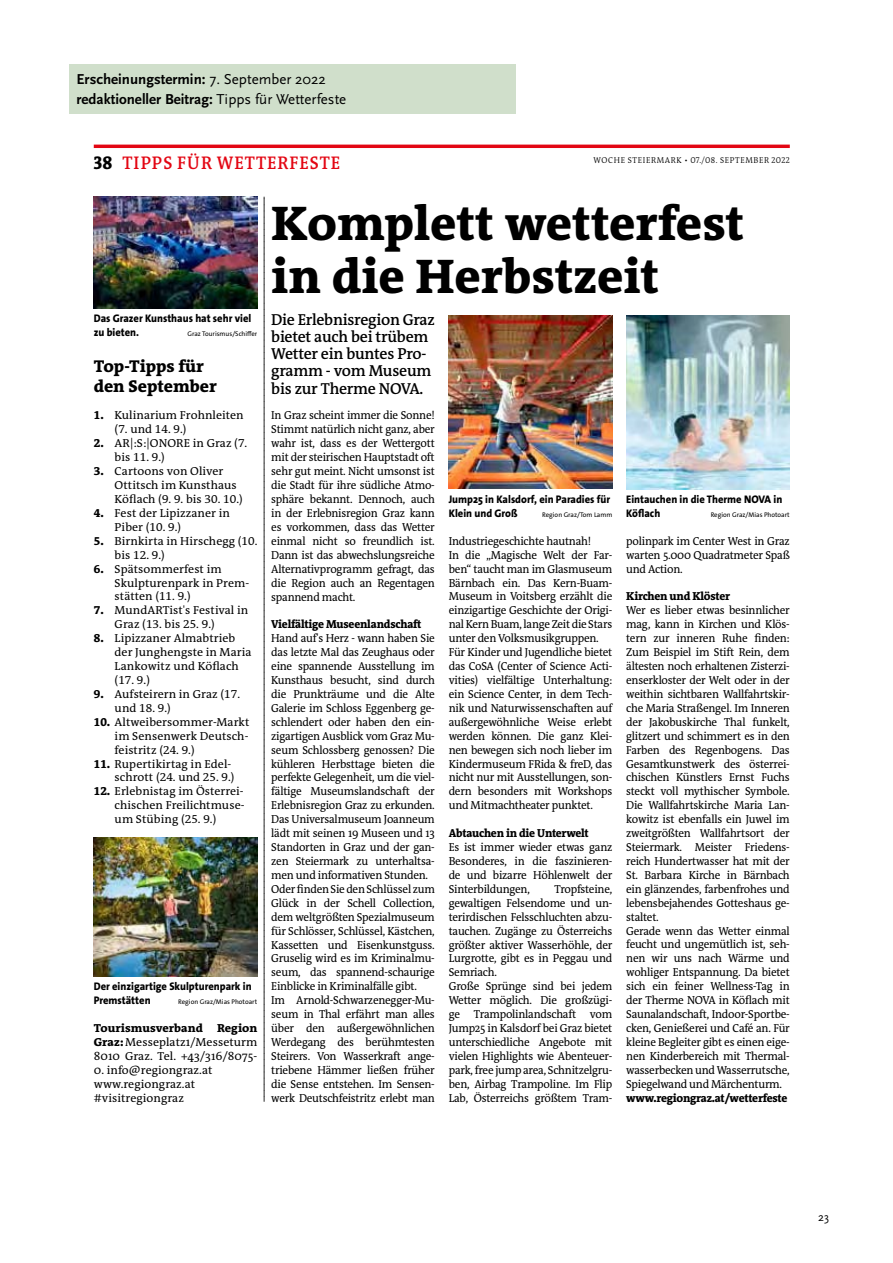
<style>
.page{position:relative;width:893px;height:1263px;background:#fff}
.page>*{position:absolute;margin:0;border:0;box-sizing:border-box;transform-origin:0 0}
.t1{font:800 49.05px/52.8px "The RM Antiqua";color:#000}
.t2{font:600 18.45px "The RM Antiqua";letter-spacing:.055em;color:#e30613;scale:.95 1}
.t3{font:800 17.25px/19.6px "The RM Antiqua";color:#000}
.t4{font:600 15.9px/17.2px "The RM Antiqua";letter-spacing:-.015em;color:#000}
.t5{font:700 15px/19.5px "Scala Sans OT";color:#000}
.t6{font:12px "Scala Sans OT";color:#000}
.t7{font:11.7px/14px "The RM Antiqua";letter-spacing:-.02em;color:#000;scale:.95 1}
.t8{font:11.7px/14px "The RM Antiqua";letter-spacing:.005em;color:#000}
.t9{font:11.7px/14px "The RM Antiqua";letter-spacing:-.02em;color:#000;text-align:justify}
.t10{font:800 11.7px "The RM Antiqua";letter-spacing:-.02em;color:#000;scale:.95 1}
.t11{font:800 11.1px/14px "The Sans Os F";color:#000;scale:.95 1}
.t12{font:300 8.55px "The RM Antiqua";letter-spacing:.08em;color:#000;scale:.95 1}
.t13{font:6.75px "The Sans Os F";color:#000}
.s1{font-weight:400}
.s2{font-weight:800;color:#000}
.s3{font-weight:800}
</style>
<div class="page">
<hr style="left:94px;top:145px;width:696px;height:3px;background:#e30613">
<svg style="left:264px;top:197px;width:1px;height:904px"></svg>
<img style="left:626px;top:315px;width:164px;height:174px">
<img style="left:449px;top:315px;width:163px;height:174px">
<img style="left:94px;top:837px;width:163px;height:139px">
<img style="left:94px;top:197px;width:163px;height:111px">
<div style="left:69px;top:64px;width:447px;height:49px;background:#d0dfcb"></div>
<p class="t5" style="left:77px;top:70px;width:271px">Erscheinungstermin: <span class="s1">7. September 2022 </span>redaktioneller Beitrag: <span class="s1">Tipps für Wetterfeste</span></p>
<h2 class="t2" style="left:94px;top:151px;width:261px"><span class="s2">38</span> TIPPS FÜR WETTERFESTE</h2>
<p class="t12" style="left:594px;top:155px;width:208px">WOCHE STEIERMARK • 07./08. SEPTEMBER 2022</p>
<p class="t11" style="left:94px;top:311px;width:167px">Das Grazer Kunsthaus hat sehr viel zu bieten.</p>
<p class="t13" style="left:188px;top:329px;width:71px">Graz Tourismus/Schiffer</p>
<h3 class="t3" style="left:94px;top:356px;width:125px">Top-Tipps für den September</h3>
<p class="t8" style="left:115px;top:409px;width:130px;text-indent:-21px"><span class="s3">1.</span> Kulinarium Frohnleiten (7. und 14. 9.)</p>
<p class="t8" style="left:115px;top:436px;width:134px;text-indent:-21px"><span class="s3">2.</span> AR|:S:|ONORE in Graz (7. bis 11. 9.)</p>
<p class="t8" style="left:115px;top:464px;width:130px;text-indent:-21px"><span class="s3">3.</span> Cartoons von Oliver<br>Ottitsch im Kunsthaus<br>Köflach (9. 9. bis 30. 10.)</p>
<p class="t8" style="left:115px;top:506px;width:117px;text-indent:-21px"><span class="s3">4.</span> Fest der Lipizzaner in<br>Piber (10. 9.)</p>
<p class="t8" style="left:115px;top:534px;width:144px;text-indent:-21px"><span class="s3">5.</span> Birnkirta in Hirschegg (10. bis 12. 9.)</p>
<p class="t8" style="left:115px;top:562px;width:136px;text-indent:-21px"><span class="s3">6.</span> Spätsommerfest im<br>Skulpturenpark in Prem&shy;stätten (11. 9.)</p>
<p class="t8" style="left:115px;top:603px;width:135px;text-indent:-21px"><span class="s3">7.</span> MundARTist's Festival in<br>Graz (13. bis 25. 9.)</p>
<p class="t8" style="left:115px;top:631px;width:138px;text-indent:-21px"><span class="s3">8.</span> Lipizzaner Almabtrieb der Junghengste in Maria<br>Lankowitz und Köflach (17. 9.)</p>
<p class="t8" style="left:115px;top:687px;width:127px;text-indent:-21px"><span class="s3">9.</span> Aufsteirern in Graz (17. und 18. 9.)</p>
<p class="t9" style="left:115px;top:715px;width:136px;text-indent:-21px"><span class="s3">10.</span> Altweibersommer-Markt im Sensenwerk Deutsch&shy;feistritz (24. 9.)</p>
<p class="t8" style="left:94px;top:757px;width:142px;text-align:right"><span class="s3">11.</span> Rupertikirtag in Edel&shy;schrott (24. und 25. 9.)</p>
<p class="t9" style="left:115px;top:784px;width:131px;text-indent:-21px"><span class="s3">12.</span> Erlebnistag im Österrei&shy;chischen Freilichtmuse&shy;um Stübing (25. 9.)</p>
<p class="t11" style="left:94px;top:979px;width:168px">Der einzigartige Skulpturenpark in<br>Premstätten</p>
<p class="t13" style="left:178px;top:997px;width:81px">Region Graz/Mias Photoart</p>
<p class="t9" style="left:94px;top:1021px;width:165px"><span class="s3">Tourismusverband Region Graz:</span> Messeplatz1/Messeturm 8010 Graz. Tel. +43/316/8075-</p>
<p class="t8" style="left:94px;top:1063px;width:120px">0. info@regiongraz.at www.regiongraz.at #visitregiongraz</p>
<h1 class="t1" style="left:271px;top:197px;width:475px">Komplett wetterfest in die Herbstzeit</h1>
<h3 class="t4" style="left:271px;top:311px;width:165px">Die Erlebnisregion Graz bietet auch bei trübem<br>Wetter ein buntes Pro&shy;gramm - vom Museum bis zur Therme NOVA.</h3>
<p class="t7" style="left:271px;top:409px;width:174px;text-align:justify">In Graz scheint immer die Sonne!<br>Stimmt natürlich nicht ganz, aber wahr ist, dass es der Wettergott mit der steirischen Hauptstadt oft sehr gut meint. Nicht umsonst ist die Stadt für ihre südliche Atmo&shy;sphäre bekannt. Dennoch, auch in der Erlebnisregion Graz kann es vorkommen, dass das Wetter einmal nicht so freundlich ist.<br>Dann ist das abwechslungsreiche Alternativprogramm gefragt, das die Region auch an Regentagen spannend macht.</p>
<p class="t10" style="left:271px;top:617px;width:160px">Vielfältige Museenlandschaft</p>
<p class="t7" style="left:271px;top:631px;width:174px">Hand auf's Herz - wann haben Sie das letzte Mal das Zeughaus oder eine spannende Ausstellung im<br>Kunsthaus besucht, sind durch die Prunkträume und die Alte<br>Galerie im Schloss Eggenberg ge&shy;schlendert oder haben den ein&shy;zigartigen Ausblick vom Graz Mu&shy;seum Schlossberg genossen? Die kühleren Herbsttage bieten die perfekte Gelegenheit, um die viel&shy;fältige Museumslandschaft der<br>Erlebnisregion Graz zu erkunden.<br>Das Universalmuseum Joanneum lädt mit seinen 19 Museen und 13<br>Standorten in Graz und der gan&shy;zen Steiermark zu unterhaltsa&shy;men und informativen Stunden.<br>Oder finden Sie den Schlüssel zum<br>Glück in der Schell Collection, dem weltgrößten Spezialmuseum für Schlösser, Schlüssel, Kästchen,<br>Kassetten und Eisenkunstguss.<br>Gruselig wird es im Kriminalmu&shy;seum, das spannend-schaurige<br>Einblicke in Kriminalfälle gibt.<br>Im Arnold-Schwarzenegger-Mu&shy;seum in Thal erfährt man alles über den außergewöhnlichen<br>Werdegang des berühmtesten<br>Steirers. Von Wasserkraft ange&shy;triebene Hämmer ließen früher die Sense entstehen. Im Sensen&shy;werk Deutschfeistritz erlebt man</p>
<p class="t11" style="left:449px;top:492px;width:172px">Jump25 in Kalsdorf, ein Paradies für<br>Klein und Groß</p>
<p class="t13" style="left:542px;top:510px;width:72px">Region Graz/Tom Lamm</p>
<p class="t7" style="left:449px;top:534px;width:174px">Industriegeschichte hautnah!<br>In die „Magische Welt der Far&shy;ben“ taucht man im Glasmuseum<br>Bärnbach ein. Das Kern-Buam-<br>Museum in Voitsberg erzählt die einzigartige Geschichte der Origi&shy;nal Kern Buam, lange Zeit die Stars unter den Volksmusikgruppen.<br>Für Kinder und Jugendliche bietet das CoSA (Center of Science Acti&shy;vities) vielfältige Unterhaltung: ein Science Center, in dem Tech&shy;nik und Naturwissenschaften auf außergewöhnliche Weise erlebt werden können. Die ganz Klei&shy;nen bewegen sich noch lieber im<br>Kindermuseum FRida &amp; freD, das nicht nur mit Ausstellungen, son&shy;dern besonders mit Workshops und Mitmachtheater punktet.</p>
<p class="t10" style="left:449px;top:826px;width:149px">Abtauchen in die Unterwelt</p>
<p class="t7" style="left:449px;top:840px;width:174px;text-align:justify">Es ist immer wieder etwas ganz Besonderes, in die faszinieren&shy;de und bizarre Höhlenwelt der Sinterbildungen,</p>
<p class="t7" style="left:449px;top:882px;width:174px;text-indent:106px">Tropfsteine, gewaltigen Felsendome und un&shy;terirdischen Felsschluchten abzu&shy;tauchen. Zugänge zu Österreichs größter aktiver Wasserhöhle, der<br>Lurgrotte, gibt es in Peggau und<br>Semriach.<br>Große Sprünge sind bei jedem<br>Wetter möglich. Die großzügi&shy;ge Trampolinlandschaft vom<br>Jump25 in Kalsdorf bei Graz bietet unterschiedliche Angebote mit vielen Highlights wie Abenteuer&shy;park, free jump area, Schnitzelgru&shy;ben, Airbag Trampoline. Im Flip<br>Lab, Österreichs größtem Tram-</p>
<p class="t11" style="left:626px;top:492px;width:166px">Eintauchen in die Therme NOVA in<br>Köflach</p>
<p class="t13" style="left:711px;top:510px;width:81px">Region Graz/Mias Photoart</p>
<p class="t7" style="left:626px;top:534px;width:174px;text-align:justify">polinpark im Center West in Graz warten 5.000 Quadratmeter Spaß und Action.</p>
<p class="t10" style="left:626px;top:589px;width:111px">Kirchen und Klöster</p>
<p class="t7" style="left:626px;top:603px;width:174px">Wer es lieber etwas besinnlicher mag, kann in Kirchen und Klös&shy;tern zur inneren Ruhe finden:<br>Zum Beispiel im Stift Rein, dem ältesten noch erhaltenen Zisterzi&shy;enserkloster der Welt oder in der weithin sichtbaren Wallfahrtskir&shy;che Maria Straßengel. Im Inneren der Jakobuskirche Thal funkelt, glitzert und schimmert es in den<br>Farben des Regenbogens. Das<br>Gesamtkunstwerk des österrei&shy;chischen Künstlers Ernst Fuchs steckt voll mythischer Symbole.<br>Die Wallfahrtskirche Maria Lan&shy;kowitz ist ebenfalls ein Juwel im zweitgrößten Wallfahrtsort der<br>Steiermark. Meister Friedens&shy;reich Hundertwasser hat mit der<br>St. Barbara Kirche in Bärnbach ein glänzendes, farbenfrohes und lebensbejahendes Gotteshaus ge&shy;staltet.<br>Gerade wenn das Wetter einmal feucht und ungemütlich ist, seh&shy;nen wir uns nach Wärme und wohliger Entspannung. Da bietet sich ein feiner Wellness-Tag in der Therme NOVA in Köflach mit<br>Saunalandschaft, Indoor-Sportbe&shy;cken, Genießerei und Café an. Für kleine Begleiter gibt es einen eige&shy;nen Kinderbereich mit Thermal&shy;wasserbecken und Wasserrutsche,<br>Spiegelwand und Märchenturm.</p>
<p class="t10" style="left:626px;top:1090px;width:171px">www.regiongraz.at/wetterfeste</p>
<p class="t6" style="left:818px;top:1210px;width:13px">23</p>
</div>
